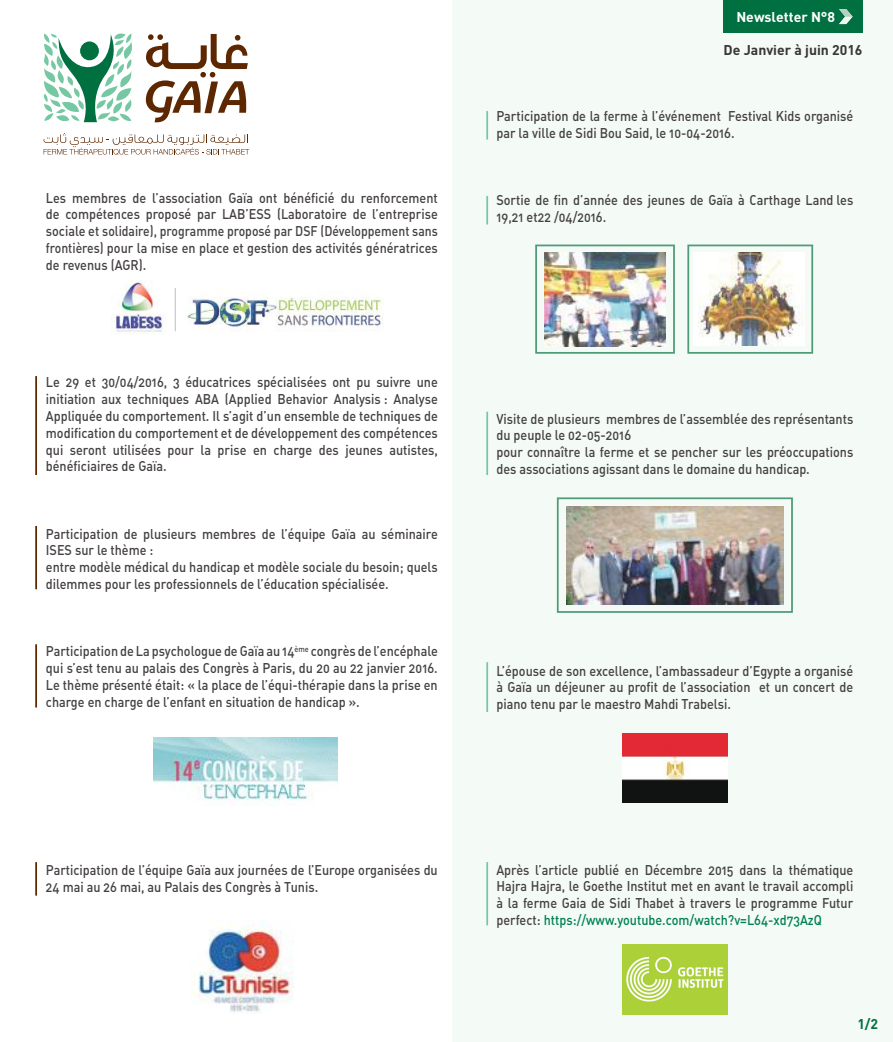
<style>
.page{position:relative;width:893px;height:1042px;background:#fff}
.page>*{position:absolute;margin:0;border:0;box-sizing:border-box;transform-origin:0 0}
.t1{font:14px/16.8px "DIN Medium Alternate";color:#444041;scale:.9 1}
.t2{font:700 14px "DIN";color:#393535}
.t3{font:700 14px "DIN";color:#fff}
.t4{font:700 14px "DIN";color:#007040}
.t5{font:8.22px "DIN Medium Alternate";color:#444041;scale:.9 1}
.s1{color:#008053}
</style>
<div class="page">
<div style="left:453px;top:0;width:440px;height:1042px;background:#f4faf6"></div>
<svg style="left:44px;top:133px;width:205px;height:22px"></svg>
<svg style="left:44px;top:33px;width:88px;height:89px"></svg>
<svg style="left:146px;top:34px;width:101px;height:88px"></svg>
<div style="left:724px;top:0;width:139px;height:33px;background:#007040"></div>
<svg style="left:557px;top:497px;width:236px;height:116px"></svg>
<svg style="left:535px;top:245px;width:140px;height:109px"></svg>
<svg style="left:687px;top:245px;width:126px;height:109px"></svg>
<svg style="left:839px;top:9px;width:14px;height:15px"></svg>
<img style="left:187px;top:291px;width:197px;height:41px">
<img style="left:113px;top:280px;width:53px;height:54px">
<hr style="left:175px;top:288px;width:1px;height:43px;background:#c0bfc1">
<img style="left:153px;top:737px;width:184px;height:67px">
<hr style="left:35px;top:376px;width:2px;height:99px;background:#5d2801">
<hr style="left:486px;top:412px;width:2px;height:63px;background:#75c8a2">
<hr style="left:486px;top:662px;width:2px;height:50px;background:#75c8a2">
<hr style="left:486px;top:862px;width:2px;height:63px;background:#75c8a2">
<hr style="left:486px;top:196px;width:2px;height:28px;background:#75c8a2">
<hr style="left:486px;top:111px;width:2px;height:29px;background:#75c8a2">
<hr style="left:35px;top:526px;width:2px;height:63px;background:#5d2801">
<hr style="left:35px;top:644px;width:2px;height:63px;background:#5d2801">
<hr style="left:35px;top:862px;width:2px;height:33px;background:#5d2801">
<img style="left:190px;top:923px;width:104px;height:90px">
<svg style="left:544px;top:251px;width:122px;height:96px"></svg>
<img style="left:544px;top:252px;width:122px;height:94px">
<div style="left:694px;top:251px;width:112px;height:96px;background:linear-gradient(to bottom,#fff,#fffffe)"></div>
<img style="left:694px;top:253px;width:110px;height:93px">
<svg style="left:565px;top:506px;width:219px;height:100px"></svg>
<img style="left:566px;top:506px;width:217px;height:98px">
<img style="left:623px;top:733px;width:104px;height:69px">
<img style="left:623px;top:944px;width:104px;height:71px">
<p class="t1" style="left:46px;top:189px;width:437px;text-align:justify">Les membres de ’l association Gaïa ont bénéficié du renforcement de compétences proposé par LAB’ESS (Laboratoire de ’l entreprise sociale et solidaire ,) programme proposé par DSF (Développement sans frontières) pour la mise en place et gestion des activités génératrices de revenus (AGR .(</p>
<p class="t1" style="left:46px;top:373px;width:437px;text-align:right">Le 29 et 30/04/2016, 3 éducatrices spécialisées ont pu suivre une initiation aux techniques ABA (Applied Behavior Analysis : Analyse Appliquée du comportement ’sI l. agit ’d un ensemble de techniques de modification du comportement et de développement des compétences autistes,</p>
<p class="t1" style="left:113px;top:441px;width:55px">utilisées</p>
<p class="t1" style="left:46px;top:441px;width:136px">qui<br>bénéficiaires de Gaïa.</p>
<p class="t1" style="left:218px;top:441px;width:34px">prise</p>
<p class="t1" style="left:345px;top:441px;width:43px">jeunes</p>
<p class="t1" style="left:201px;top:441px;width:13px">la</p>
<p class="t1" style="left:274px;top:441px;width:45px">charge</p>
<p class="t1" style="left:319px;top:441px;width:24px">des</p>
<p class="t1" style="left:70px;top:441px;width:42px">seront</p>
<p class="t1" style="left:168px;top:441px;width:31px">pour</p>
<p class="t1" style="left:253px;top:441px;width:17px">en</p>
<p class="t1" style="left:46px;top:525px;width:437px">Participation de plusieurs membres de ’l équipe Gaïa au séminaire ISES sur le thème :<br>entre modèle médical du handicap et modèle sociale du besoin; quels dilemmes pour les professionnels de ’l éducation spécialisée.</p>
<p class="t5" style="left:294px;top:643px;width:17px">ème</p>
<p class="t1" style="left:311px;top:642px;width:143px">congrèsde ’l encéphale</p>
<p class="t1" style="left:46px;top:642px;width:437px">Participationde LapsychologuedeGaïa au 14<br>qui ’s est tenu au palais des Congrès à Paris, du 20 au 22 janvier 2016.<br>Le thème présenté était: « la place de ’l équi-thérapie dans la prise en charge en charge de ’l enfant en situation de handicap .«</p>
<p class="t3" style="left:736px;top:8px;width:100px">Newsletter N°8</p>
<p class="t2" style="left:724px;top:40px;width:140px">De Janvier à juin 2016</p>
<p class="t1" style="left:496px;top:107px;width:266px">Participation de la ferme ’là événement par la ville de Sidi Bou Said le, 10-04-2016.</p>
<p class="t1" style="left:728px;top:107px;width:140px">Festival Kids organisé</p>
<p class="t1" style="left:496px;top:191px;width:398px">Sortie de fin ’d année des jeunes de Gaïa à Carthage Land les<br>19,21 et22 /04/2016.</p>
<p class="t1" style="left:496px;top:410px;width:398px">Visite de plusieurs membres de ’l assemblée des représentants du peuple le 02-05-2016<br>pour connaître la ferme et se pencher sur les préoccupations des associations agissant dans le domaine du handicap.</p>
<p class="t1" style="left:496px;top:662px;width:398px;text-align:right">’Lépouse de son excellence ’l, ambassadeur ’d Egypte a organisé et un concert de</p>
<p class="t1" style="left:496px;top:678px;width:284px">à Gaïa un déjeuner au profit de ’l association piano tenu par le maestro Mahdi Trabelsi.</p>
<p class="t1" style="left:46px;top:861px;width:437px">Participation de ’l équipe Gaïa aux journées de ’l Europe organisées du<br>24 mai au 26 mai, au Palais des Congrès à Tunis.</p>
<p class="t1" style="left:496px;top:860px;width:398px;text-align:justify">Après ’l article publié en Décembre 2015 dans la thématique Hajra Hajra le, Goethe Institut met en avant le travail accompli à la ferme Gaia de Sidi Thabet à travers le programme Futur perfect: <span class="s1">https://www.youtube.com/watch L=v? 64-xd73AzQ</span></p>
<p class="t4" style="left:857px;top:1014px;width:22px">1/2</p>
</div>
